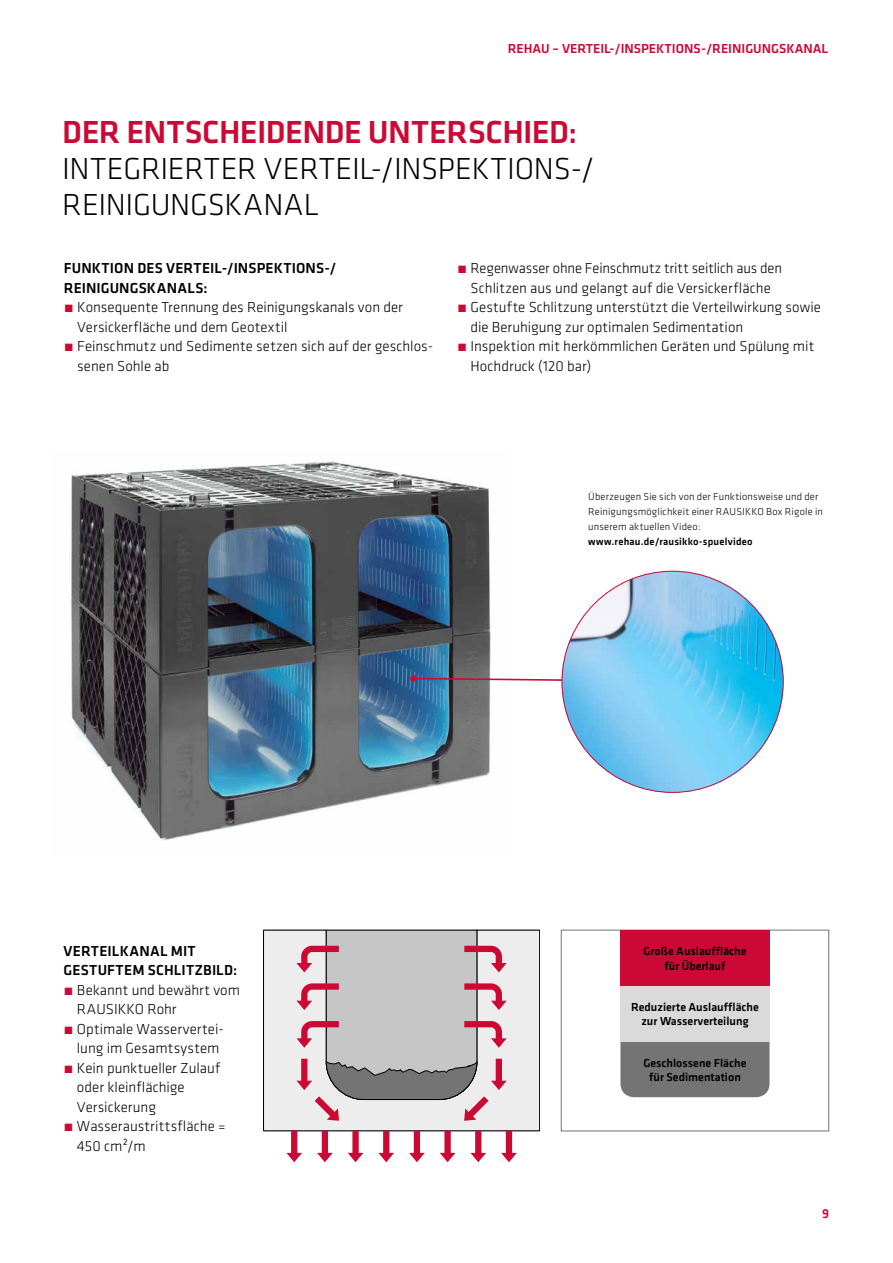
<style>
.page{position:relative;width:893px;height:1263px;background:#fff}
.page>*{position:absolute;margin:0;border:0;box-sizing:border-box;transform-origin:0 0}
.t1{font:300 31.5px/36px "GC Klavika Fein";letter-spacing:-.01em;color:#000}
.t2{font:500 31.5px "GC Klavika Head";letter-spacing:-.02em;color:#cc0935}
.t3{font:300 15px/19.5px "GC Klavika Fein";color:#000}
.t4{font:500 15px/19.5px "GC Klavika Fein";letter-spacing:.01em;color:#000}
.t5{font:500 13.5px "GC Klavika Fein";color:#cc0935}
.t6{font:500 12px/14.4px "GC Klavika Fein";color:#000;text-align:center}
.t7{font:300 10.5px/15px "GC Klavika Fein";letter-spacing:.015em;color:#000}
.t8{font:500 10.5px "GC Klavika Fein";letter-spacing:.02em;color:#000}
.s1{color:#cc0935}
</style>
<div class="page">
<img style="left:70px;top:461px;width:421px;height:380px">
<svg style="left:412px;top:677px;width:150px;height:6px"></svg>
<div style="left:410px;top:675px;width:7px;height:7px;background:#cc0935;border-radius:50%"></div>
<img style="left:562px;top:571px;width:221px;height:222px;border-radius:111px">
<div style="left:264px;top:930px;width:276px;height:201px;background:#ededed"></div>
<svg style="left:296px;top:930px;width:211px;height:191px;background:#c7b8bb"></svg>
<svg style="left:501px;top:1131px;width:16px;height:31px"></svg>
<svg style="left:286px;top:1131px;width:16px;height:31px"></svg>
<svg style="left:470px;top:1131px;width:16px;height:31px"></svg>
<svg style="left:440px;top:1131px;width:15px;height:31px"></svg>
<svg style="left:409px;top:1131px;width:16px;height:31px"></svg>
<svg style="left:378px;top:1131px;width:16px;height:31px"></svg>
<svg style="left:348px;top:1131px;width:15px;height:31px"></svg>
<svg style="left:317px;top:1131px;width:16px;height:31px"></svg>
<div style="left:561px;top:930px;width:268px;height:201px;border:1px solid #757474"></div>
<div style="left:620px;top:1041px;width:149px;height:56px;background:#757474"></div>
<div style="left:620px;top:930px;width:149px;height:111px;background:#dadada"></div>
<div style="left:620px;top:930px;width:149px;height:56px;background:#cc0935"></div>
<p class="t5" style="left:508px;top:39px;width:322px">REHAU – VERTEIL-/INSPEKTIONS-/REINIGUNGSKANAL</p>
<h1 class="t2" style="left:62px;top:110px;width:516px">DER ENTSCHEIDENDE UNTERSCHIED:</h1>
<h1 class="t1" style="left:62px;top:150px;width:534px">INTEGRIERTER VERTEIL-/INSPEKTIONS-/<br>REINIGUNGSKANAL</h1>
<p class="t4" style="left:64px;top:258px;width:274px">FUNKTION DES VERTEIL-/INSPEKTIONS-/<br>REINIGUNGSKANALS:</p>
<p class="t3" style="left:77px;top:297px;width:327px;text-indent:-13px"><span class="s1">•</span> Konsequente Trennung des Reinigungskanals von der<br>Versickerfläche und dem Geotextil</p>
<p class="t3" style="left:77px;top:336px;width:357px;text-indent:-13px"><span class="s1">•</span> Feinschmutz und Sedimente setzen sich auf der geschlos&shy;senen Sohle ab</p>
<p class="t3" style="left:457px;top:258px;width:326px;text-align:center"><span class="s1">•</span> Regenwasser ohne Feinschmutz tritt seitlich aus den<br>Schlitzen aus und gelangt auf die Versickerfläche</p>
<p class="t3" style="left:471px;top:297px;width:352px;text-indent:-13px"><span class="s1">•</span> Gestufte Schlitzung unterstützt die Verteilwirkung sowie die Beruhigung zur optimalen Sedimentation</p>
<p class="t3" style="left:471px;top:336px;width:345px;text-indent:-13px"><span class="s1">•</span> Inspektion mit herkömmlichen Geräten und Spülung mit<br>Hochdruck (120 bar)</p>
<p class="t7" style="left:588px;top:489px;width:236px">Überzeugen Sie sich von der Funktionsweise und der<br>Reinigungsmöglichkeit einer RAUSIKKO Box Rigole in unserem aktuellen Video:</p>
<p class="t8" style="left:588px;top:534px;width:166px">www.rehau.de/rausikko-spuelvideo</p>
<p class="t4" style="left:64px;top:940px;width:175px">VERTEILKANAL MIT<br>GESTUFTEM SCHLITZBILD:</p>
<p class="t3" style="left:77px;top:980px;width:165px;text-indent:-13px"><span class="s1">•</span> Bekannt und bewährt vom<br>RAUSIKKO Rohr</p>
<p class="t3" style="left:64px;top:1019px;width:162px;text-align:center"><span class="s1">•</span> Optimale Wasservertei&shy;lung im Gesamtsystem</p>
<p class="t3" style="left:77px;top:1058px;width:145px;text-indent:-13px"><span class="s1">•</span> Kein punktueller Zulauf oder kleinflächige<br>Versickerung</p>
<p class="t3" style="left:77px;top:1116px;width:150px;text-indent:-13px"><span class="s1">•</span> Wasseraustrittsfläche =<br>450 cm²/m</p>
<p class="t6" style="left:643px;top:944px;width:105px">Große Auslauffläche für Überlauf</p>
<p class="t6" style="left:631px;top:999px;width:129px">Reduzierte Auslauffläche zur Wasserverteilung</p>
<p class="t6" style="left:643px;top:1055px;width:105px">Geschlossene Fläche für Sedimentation</p>
<p class="t5" style="left:822px;top:1204px;width:9px">9</p>
</div>
